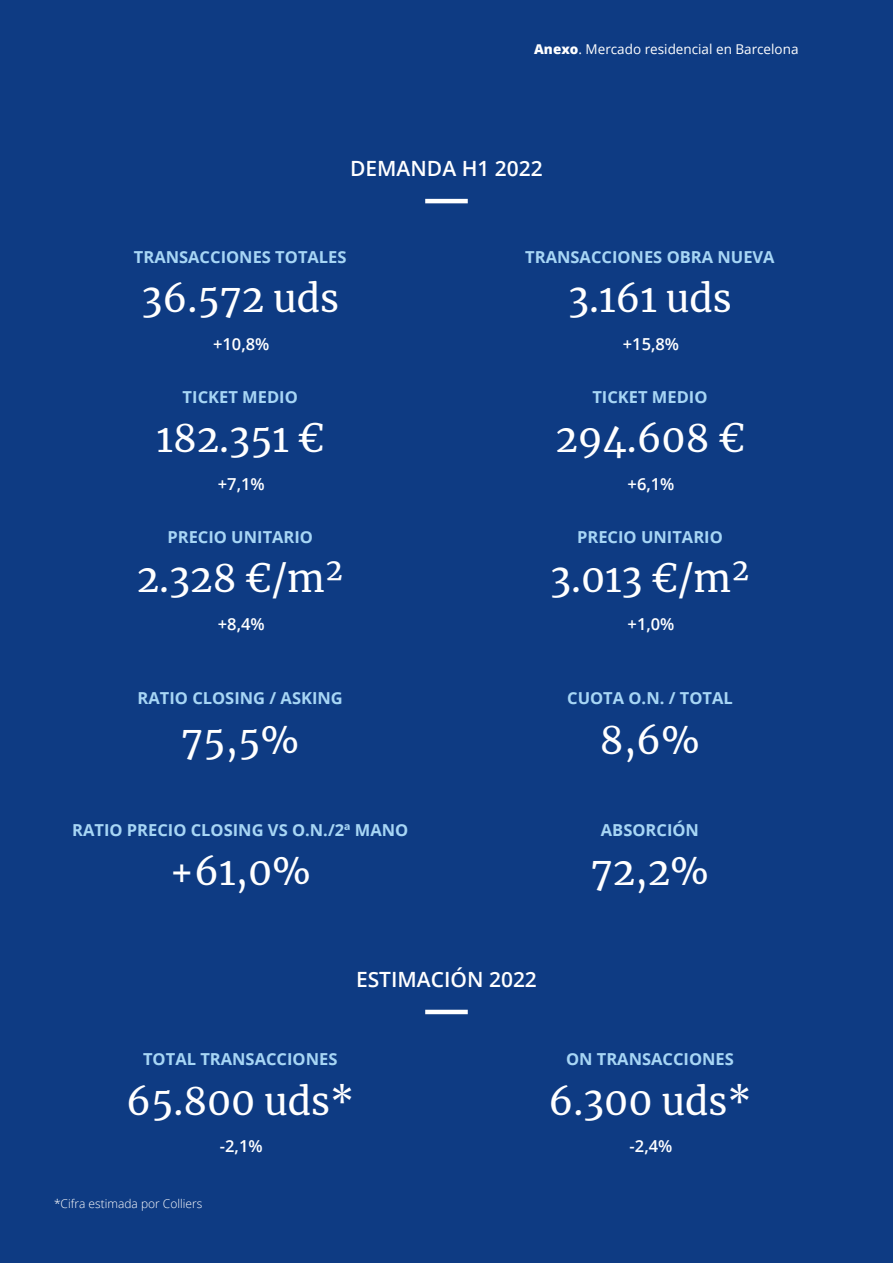
<style>
.page{position:relative;width:893px;height:1263px;background:#0e3b83}
.page>*{position:absolute;margin:0;border:0;box-sizing:border-box;transform-origin:0 0}
.t1{font:37.5px "Merriweather";color:#fff}
.t2{font:600 21px "Open Sans";color:#fff}
.t3{font:700 16.5px "Open Sans";color:#a7d6f5}
.t4{font:600 16.5px "Open Sans";color:#fff}
.t5{font:13.5px "Open Sans";color:#fff}
.t6{font:300 12px "Open Sans";color:#fff}
.s1{font-weight:800}
</style>
<div class="page">
<hr style="left:425px;top:199px;width:43px;height:4px;background:#fff">
<hr style="left:425px;top:1010px;width:43px;height:4px;background:#fff">
<p class="t5" style="left:534px;top:40px;width:266px"><span class="s1">Anexo</span>. Mercado residencial en Barcelona</p>
<p class="t2" style="left:350px;top:154px;width:194px">DEMANDA H1 2022</p>
<p class="t3" style="left:134px;top:246px;width:214px">TRANSACCIONES TOTALES</p>
<p class="t3" style="left:525px;top:246px;width:251px">TRANSACCIONES OBRA NUEVA</p>
<h1 class="t1" style="left:142px;top:273px;width:199px">36.572 uds</h1>
<h1 class="t1" style="left:568px;top:273px;width:165px">3.161 uds</h1>
<p class="t4" style="left:213px;top:333px;width:58px">+10,8%</p>
<p class="t4" style="left:623px;top:333px;width:58px">+15,8%</p>
<p class="t3" style="left:183px;top:386px;width:117px">TICKET MEDIO</p>
<p class="t3" style="left:592px;top:386px;width:117px">TICKET MEDIO</p>
<h1 class="t1" style="left:157px;top:413px;width:169px">182.351 €</h1>
<h1 class="t1" style="left:555px;top:413px;width:191px">294.608 €</h1>
<p class="t4" style="left:218px;top:473px;width:48px">+7,1%</p>
<p class="t4" style="left:628px;top:473px;width:48px">+6,1%</p>
<p class="t3" style="left:167px;top:525px;width:147px">PRECIO UNITARIO</p>
<p class="t3" style="left:577px;top:525px;width:147px">PRECIO UNITARIO</p>
<h1 class="t1" style="left:137px;top:553px;width:208px">2.328 €/m²</h1>
<h1 class="t1" style="left:550px;top:553px;width:201px">3.013 €/m²</h1>
<p class="t4" style="left:218px;top:613px;width:48px">+8,4%</p>
<p class="t4" style="left:628px;top:613px;width:48px">+1,0%</p>
<p class="t3" style="left:138px;top:687px;width:207px">RATIO CLOSING / ASKING</p>
<p class="t3" style="left:567px;top:687px;width:167px">CUOTA O.N. / TOTAL</p>
<h1 class="t1" style="left:181px;top:714px;width:120px">75,5%</h1>
<h1 class="t1" style="left:600px;top:714px;width:102px">8,6%</h1>
<p class="t3" style="left:72px;top:818px;width:338px">RATIO PRECIO CLOSING VS O.N./2ª MANO</p>
<p class="t3" style="left:601px;top:818px;width:100px">ABSORCIÓN</p>
<h1 class="t1" style="left:169px;top:845px;width:143px">+61,0%</h1>
<h1 class="t1" style="left:591px;top:845px;width:120px">72,2%</h1>
<p class="t2" style="left:356px;top:965px;width:182px">ESTIMACIÓN 2022</p>
<p class="t3" style="left:143px;top:1048px;width:196px">TOTAL TRANSACCIONES</p>
<p class="t3" style="left:566px;top:1048px;width:169px">ON TRANSACCIONES</p>
<h1 class="t1" style="left:126px;top:1075px;width:229px">65.800 uds*</h1>
<h1 class="t1" style="left:548px;top:1075px;width:204px">6.300 uds*</h1>
<p class="t4" style="left:220px;top:1135px;width:44px">-2,1%</p>
<p class="t4" style="left:630px;top:1135px;width:44px">-2,4%</p>
<p class="t6" style="left:54px;top:1195px;width:150px">*Cifra estimada por Colliers</p>
</div>
